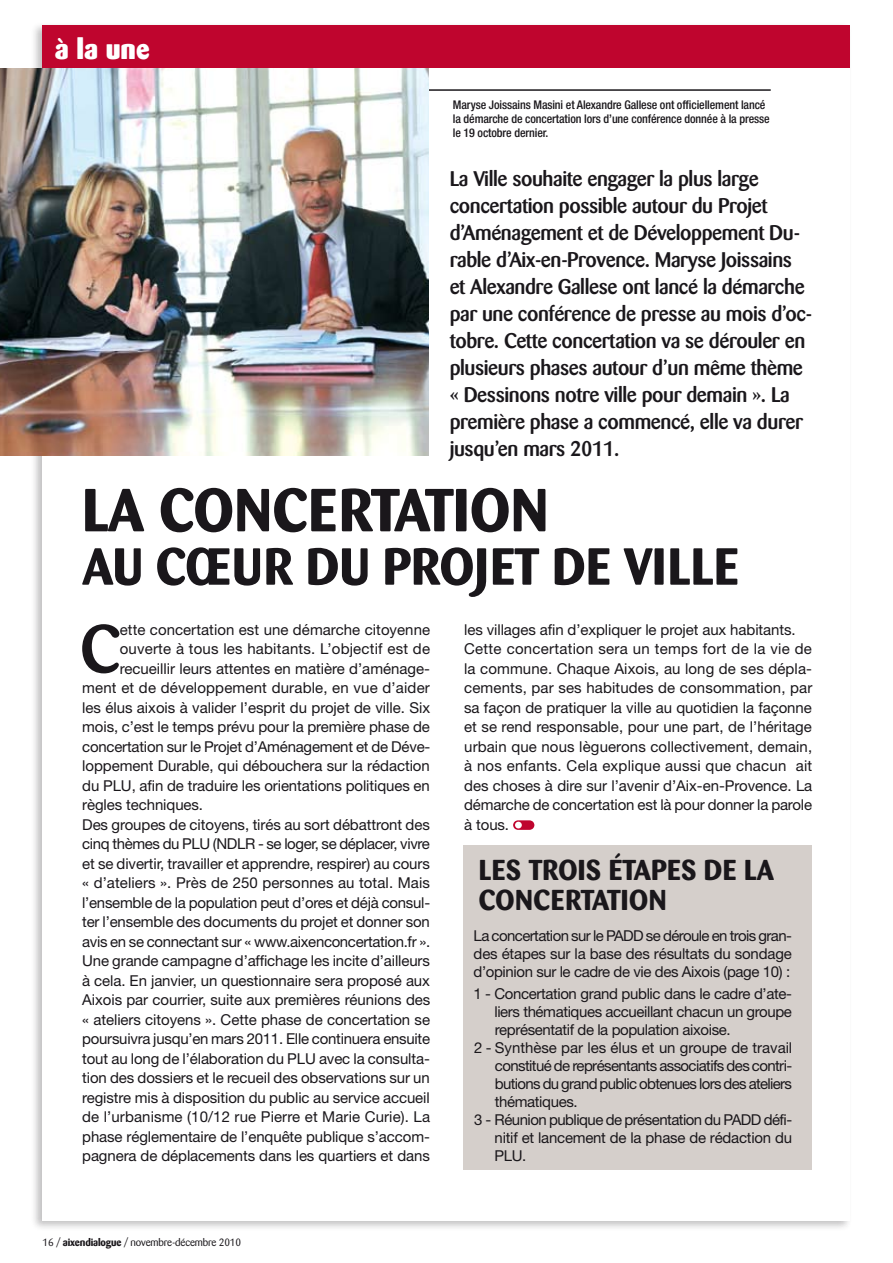
<style>
.page{position:relative;width:893px;height:1263px;background:#fff}
.page>*{position:absolute;margin:0;border:0;box-sizing:border-box;transform-origin:0 0}
.t1{font:500 66.75px "Barmeno";color:#1a171b}
.t2{font:700 60px "Barmeno";letter-spacing:-.01em;color:#1a171b}
.t3{font:700 51.6px "Barmeno";letter-spacing:.01em;color:#1a171b}
.t4{font:700 28.5px/30px "Barmeno";letter-spacing:.02em;color:#1a171b}
.t5{font:800 28.5px "Barmeno";color:#fff}
.t6{font:500 21px/27px "Barmeno";letter-spacing:-.02em;color:#1a171b}
.t7{font:15px/19.5px "Helvetica Neue";letter-spacing:-.005em;color:#1a171b}
.t8{font:15px "Helvetica Neue";letter-spacing:-.025em;color:#1a171b}
.t9{font:15px "Helvetica Neue";letter-spacing:-.04em;color:#1a171b}
.t10{font:15px "Helvetica Neue";letter-spacing:-.045em;color:#1a171b}
.t11{font:15px "Helvetica Neue";letter-spacing:-.035em;color:#1a171b}
.t12{font:15px "Helvetica Neue";letter-spacing:.015em;color:#1a171b}
.t13{font:500 condensed 12px/14.2px "Helvetica Neue";letter-spacing:-.01em;color:#1a171b}
.t14{font:10.5px "Barmeno";letter-spacing:-.015em;color:#1a171b}
.s1{font-weight:700}
</style>
<div class="page">
<div style="left:30px;top:21px;width:822px;height:1210px;background:#1a171b;opacity:.27"></div>
<div style="left:43px;top:25px;width:807px;height:1195px;background:#fff"></div>
<hr style="left:425px;top:89px;width:346px;height:2px;background:#1a171b">
<img style="left:0;top:68px;width:428px;height:387px">
<div style="left:43px;top:26px;width:807px;height:42px;background:#bf052e"></div>
<svg style="left:513px;top:820px;width:21px;height:10px"></svg>
<div style="left:515px;top:822px;width:7px;height:6px;background:#fff;border-radius:50%"></div>
<div style="left:463px;top:845px;width:349px;height:324px;background:#d5cfcb"></div>
<h3 class="t5" style="left:55px;top:31px;width:96px">à la une</h3>
<p class="t13" style="left:453px;top:97px;width:318px">Maryse Joissains Masini et Alexandre Gallese ont officiellement lancé la démarche de concertation lors d’une conférence donnée à la presse le 19 octobre dernier.</p>
<p class="t6" style="left:450px;top:165px;width:364px">La Ville souhaite engager la plus large concertation possible autour du Projet d’Aménagement et de Développement Du&shy;rable d’Aix-en-Provence. Maryse Joissains et Alexandre Gallese ont lancé la démarche par une conférence de presse au mois d’oc&shy;tobre. Cette concertation va se dérouler en plusieurs phases autour d’un même thème « Dessinons notre ville pour demain ». La première phase a commencé, elle va durer jusqu’en mars 2011.</p>
<h2 class="t2" style="left:82px;top:474px;width:426px">LA CON CERTATION</h2>
<h3 class="t3" style="left:82px;top:535px;width:654px">AU CŒUR DU PROJET DE VILLE</h3>
<h1 class="t1" style="left:80px;top:610px;width:42px">C</h1>
<p class="t7" style="left:120px;top:619px;width:312px">ette concertation est une démarche citoyenne</p>
<p class="t12" style="left:120px;top:640px;width:312px">ouverte à tous les habitants. L’objectif est de</p>
<p class="t7" style="left:120px;top:658px;width:312px">recueillir leurs attentes en matière d’aménage-</p>
<p class="t7" style="left:82px;top:678px;width:349px">ment et de développement durable, en vue d’aider</p>
<p class="t7" style="left:82px;top:697px;width:349px">les élus aixois à valider l’esprit du projet de ville. Six</p>
<p class="t7" style="left:82px;top:717px;width:349px">mois, c’est le temps prévu pour la première phase de</p>
<p class="t7" style="left:82px;top:736px;width:350px">concertation sur le Projet d’Aménagement et de Déve-</p>
<p class="t7" style="left:82px;top:756px;width:349px">loppement Durable, qui débouchera sur la rédaction</p>
<p class="t7" style="left:82px;top:775px;width:349px">du PLU, afin de traduire les orientations politiques en</p>
<p class="t7" style="left:82px;top:795px;width:122px">règles techniques.</p>
<p class="t7" style="left:82px;top:814px;width:349px">Des groupes de citoyens, tirés au sort débattront des</p>
<p class="t8" style="left:82px;top:835px;width:349px">cinq thèmes du PLU (NDLR - se loger, se déplacer, vivre</p>
<p class="t7" style="left:82px;top:853px;width:349px">et se divertir, travailler et apprendre, respirer) au cours</p>
<p class="t7" style="left:82px;top:873px;width:349px">« d’ateliers ». Près de 250 personnes au total. Mais</p>
<p class="t7" style="left:82px;top:892px;width:349px">l’ensemble de la population peut d’ores et déjà consul-</p>
<p class="t7" style="left:82px;top:912px;width:349px">ter l’ensemble des documents du projet et donner son</p>
<p class="t8" style="left:82px;top:932px;width:349px">avis en se connectant sur « www.aixenconcertation.fr ».</p>
<p class="t7" style="left:82px;top:951px;width:349px">Une grande campagne d’affichage les incite d’ailleurs</p>
<p class="t7" style="left:82px;top:970px;width:349px">à cela. En janvier, un questionnaire sera proposé aux</p>
<p class="t7" style="left:82px;top:990px;width:350px">Aixois par courrier, suite aux premières réunions des</p>
<p class="t7" style="left:82px;top:1009px;width:349px">« ateliers citoyens ». Cette phase de concertation se</p>
<p class="t7" style="left:82px;top:1029px;width:349px">poursuivra jusqu’en mars 2011. Elle continuera ensuite</p>
<p class="t7" style="left:82px;top:1048px;width:349px">tout au long de l’élaboration du PLU avec la consulta-</p>
<p class="t7" style="left:82px;top:1068px;width:349px">tion des dossiers et le recueil des observations sur un</p>
<p class="t7" style="left:82px;top:1087px;width:349px">registre mis à disposition du public au service accueil</p>
<p class="t7" style="left:82px;top:1107px;width:349px">de l’urbanisme (10/12 rue Pierre et Marie Curie). La</p>
<p class="t7" style="left:82px;top:1126px;width:349px">phase réglementaire de l’enquête publique s’accom-</p>
<p class="t7" style="left:82px;top:1146px;width:349px">pagnera de déplacements dans les quartiers et dans</p>
<p class="t14" style="left:43px;top:1236px;width:200px">16 / <span class="s1">AIXENDIALOGUE</span> / novembre-décembre 2010</p>
<p class="t7" style="left:464px;top:619px;width:350px">les villages afin d’expliquer le projet aux habitants.<br>Cette concertation sera un temps fort de la vie de la commune. Chaque Aixois, au long de ses dépla&shy;cements, par ses habitudes de consommation, par sa façon de pratiquer la ville au quotidien la façonne et se rend responsable, pour une part, de l’héritage urbain que nous lèguerons collectivement, demain, à nos enfants. Cela explique aussi que chacun ait des choses à dire sur l’avenir d’Aix-en-Provence. La démarche de concertation est là pour donner la parole à tous.</p>
<h3 class="t4" style="left:480px;top:844px;width:118px">L’EMPLOI,<br>UNE PRI</h3>
<h3 class="t4" style="left:479px;top:855px;width:297px">LES TROIS ÉTAPES DE LA<br>CONCERTATION</h3>
<h3 class="t4" style="left:580px;top:874px;width:73px">ORITÉ</h3>
<p class="t7" style="left:474px;top:926px;width:320px;line-height:18px;text-align:justify">La concertation sur le PADD se déroule en trois gran&shy;des étapes sur la base des résultats du sondage d’opinion sur le cadre de vie des Aixois (page 10) :</p>
<p class="t8" style="left:474px;top:985px;width:320px">1 - Concertation grand public dans le cadre d’ate-</p>
<p class="t8" style="left:494px;top:1003px;width:299px">liers thématiques accueillant chacun un groupe</p>
<p class="t8" style="left:495px;top:1021px;width:237px">représentatif de la population aixoise.</p>
<p class="t7" style="left:474px;top:1038px;width:320px">2 - Synthèse par les élus et un groupe de travail</p>
<p class="t9" style="left:495px;top:1057px;width:299px">constitué de représentants associatifs des contri-</p>
<p class="t10" style="left:495px;top:1075px;width:299px">butions du grand public obtenues lors des ateliers</p>
<p class="t8" style="left:495px;top:1093px;width:84px">thématiques.</p>
<p class="t11" style="left:474px;top:1111px;width:320px">3 - Réunion publique de présentation du PADD défi-</p>
<p class="t7" style="left:495px;top:1128px;width:299px">nitif et lancement de la phase de rédaction du</p>
<p class="t7" style="left:495px;top:1146px;width:33px">PLU.</p>
</div>
